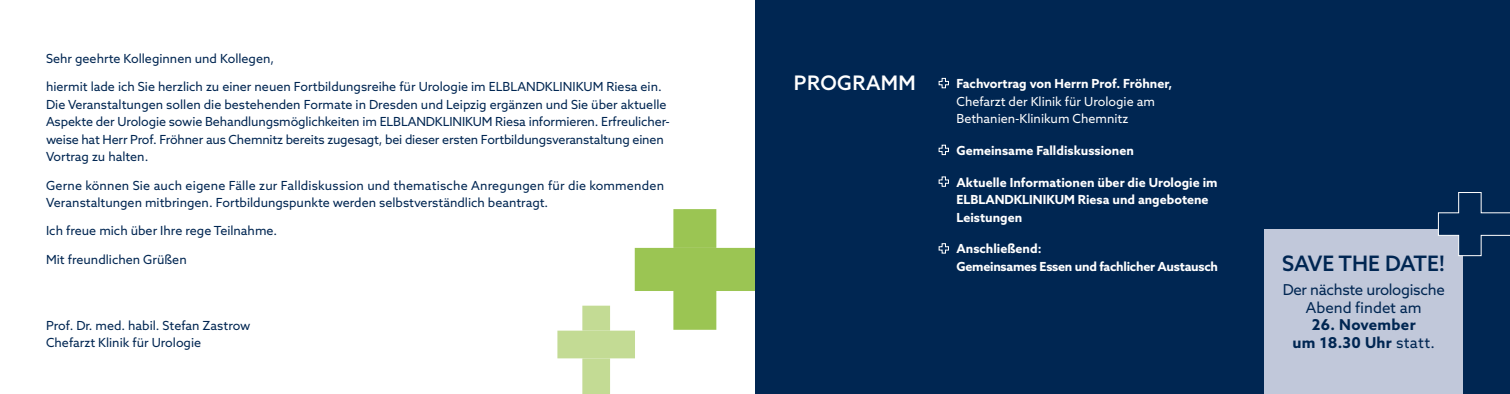
<style>
.page{position:relative;width:1510px;height:394px;background:#fff}
.page>*{position:absolute;margin:0;border:0;box-sizing:border-box;transform-origin:0 0}
.t1{font:500 21.25px "Azo Sans";color:#002652}
.t2{font:500 20px "Azo Sans";letter-spacing:.02em;color:#fff}
.t3{font:15px/17.5px "Azo Sans";letter-spacing:-.02em;color:#002652;text-align:center}
.t4{font:700 15px/17.5px "Azo Sans";letter-spacing:.02em;color:#002652;text-align:center}
.t5{font:12.5px/17.5px "Azo Sans";color:#002652}
.t6{font:700 12.5px/17.5px "Azo Sans";color:#fff}
.t7{font:12.5px/17.5px "Azo Sans";color:#fff}
.t8{font:700 12.5px/17.5px "Azo Sans";letter-spacing:-.02em;color:#fff}
.s1{font-weight:400}
</style>
<div class="page">
<div style="left:755px;top:0;width:754px;height:393px;background:#002652"></div>
<svg style="left:938px;top:78px;width:11px;height:10px"></svg>
<svg style="left:938px;top:144px;width:11px;height:11px"></svg>
<svg style="left:938px;top:176px;width:11px;height:11px"></svg>
<svg style="left:938px;top:243px;width:11px;height:10px"></svg>
<svg style="left:557px;top:209px;width:198px;height:184px"></svg>
<div style="left:1264px;top:229px;width:198px;height:164px;background:#c1c8da"></div>
<svg style="left:1437px;top:192px;width:72px;height:64px"></svg>
<p class="t5" style="left:46px;top:50px;width:230px">Sehr geehrte Kolleginnen und Kollegen,</p>
<p class="t5" style="left:46px;top:78px;width:625px">hiermit lade ich Sie herzlich zu einer neuen Fortbildungsreihe für Urologie im ELBLANDKLINIKUM Riesa ein.<br>Die Veranstaltungen sollen die bestehenden Formate in Dresden und Leipzig ergänzen und Sie über aktuelle Aspekte der Urologie sowie Behandlungsmöglichkeiten im ELBLANDKLINIKUM Riesa informieren. Erfreulicher&shy;weise hat Herr Prof. Fröhner aus Chemnitz bereits zugesagt, bei dieser ersten Fortbildungsveranstaltung einen Vortrag zu halten.</p>
<p class="t5" style="left:46px;top:176px;width:619px">Gerne können Sie auch eigene Fälle zur Falldiskussion und thematische Anregungen für die kommenden<br>Veranstaltungen mitbringen. Fortbildungspunkte werden selbstverständlich beantragt.</p>
<p class="t5" style="left:46px;top:222px;width:233px">Ich freue mich über Ihre rege Teilnahme.</p>
<p class="t5" style="left:46px;top:250px;width:142px">Mit freundlichen Grüßen</p>
<p class="t5" style="left:46px;top:316px;width:206px">Prof. Dr. med. habil. Stefan Zastrow<br>Chefarzt Klinik für Urologie</p>
<h2 class="t2" style="left:794px;top:69px;width:123px">PROGRAMM</h2>
<p class="t6" style="left:956px;top:75px;width:217px">Fachvortrag von Herrn Prof. Fröhner,</p>
<p class="t7" style="left:956px;top:92px;width:200px">Chefarzt der Klinik für Urologie am<br>Bethanien-Klinikum Chemnitz</p>
<p class="t6" style="left:956px;top:141px;width:179px">Gemeinsame Falldiskussionen</p>
<p class="t6" style="left:956px;top:173px;width:263px">Aktuelle Informationen über die Urologie im<br>ELBLANDKLINIKUM Riesa und angebotene<br>Leistungen</p>
<p class="t8" style="left:956px;top:240px;width:263px">Anschließend:<br>Gemeinsames Essen und fachlicher Austausch</p>
<h1 class="t1" style="left:1282px;top:249px;width:165px">SAVE THE DATE!</h1>
<p class="t3" style="left:1282px;top:280px;width:163px">Der nächste urologische<br>Abend findet am</p>
<p class="t4" style="left:1292px;top:315px;width:144px">26. November<br>um 18.30 Uhr <span class="s1">statt.</span></p>
</div>
